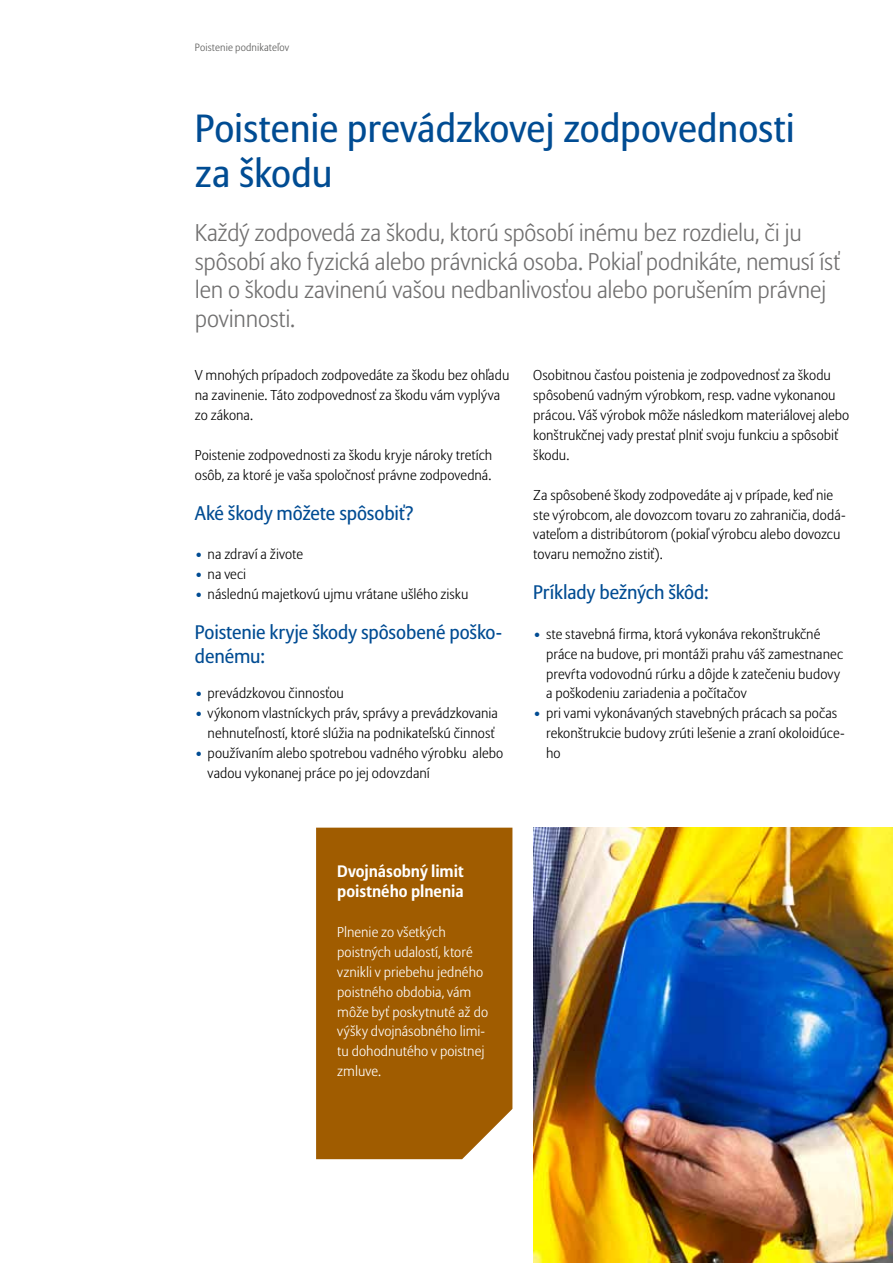
<style>
.page{position:relative;width:893px;height:1263px;background:#fff}
.page>*{position:absolute;margin:0;border:0;box-sizing:border-box;transform-origin:0 0}
.t1{font:39px/45px "Allianz Sans";color:#004c93}
.t2{font:300 24px/28.5px "Allianz Sans";letter-spacing:-.01em;color:#706f6f}
.t3{font:19.5px/24px "Allianz Sans";letter-spacing:-.005em;color:#004c93}
.t4{font:700 16.5px/20px "Allianz Sans";color:#fff}
.t5{font:300 14.25px/20px "Allianz Sans";letter-spacing:.005em;color:#000}
.t6{font:300 14.25px/20px "Allianz Sans";color:#fff}
.t7{font:300 10.5px "Allianz Sans";letter-spacing:.015em;color:#575756}
.s1{font-weight:700;color:#004c93}
</style>
<div class="page">
<div style="left:316px;top:828px;width:196px;height:331px;background:#a05c00"></div>
<img style="left:534px;top:828px;width:359px;height:435px">
<p class="t7" style="left:195px;top:41px;width:96px">Poistenie podnikateľov</p>
<h1 class="t1" style="left:195px;top:108px;width:601px">Poistenie prevádzkovej zodpovednosti za škodu</h1>
<h2 class="t2" style="left:195px;top:220px;width:647px">Každý zodpovedá za škodu, ktorú spôsobí inému bez rozdielu, či ju spôsobí ako fyzická alebo právnická osoba. Pokiaľ podnikáte, nemusí ísť len o škodu zavinenú vašou nedbanlivosťou alebo porušením právnej povinnosti.</h2>
<p class="t5" style="left:195px;top:366px;width:316px">V mnohých prípadoch zodpovedáte za škodu bez ohľadu na zavinenie. Táto zodpovednosť za škodu vám vyplýva zo zákona.</p>
<p class="t5" style="left:195px;top:446px;width:299px">Poistenie zodpovednosti za škodu kryje nároky tretích osôb, za ktoré je vaša spoločnosť právne zodpovedná.</p>
<h3 class="t3" style="left:195px;top:502px;width:220px">Aké škody môžete spôsobiť?</h3>
<p class="t5" style="left:195px;top:545px;width:110px"><span class="s1">•</span> na zdraví a živote</p>
<p class="t5" style="left:195px;top:565px;width:53px"><span class="s1">•</span> na veci</p>
<p class="t5" style="left:195px;top:585px;width:275px"><span class="s1">•</span> následnú majetkovú ujmu vrátane ušlého zisku</p>
<h3 class="t3" style="left:195px;top:621px;width:309px">Poistenie kryje škody spôsobené poško&shy;denému:</h3>
<p class="t5" style="left:195px;top:684px;width:151px"><span class="s1">•</span> prevádzkovou činnosťou</p>
<p class="t5" style="left:195px;top:704px;width:305px;text-align:right"><span class="s1">•</span> výkonom vlastníckych práv, správy a prevádzkovania nehnuteľností, ktoré slúžia na podnikateľskú činnosť</p>
<p class="t5" style="left:208px;top:744px;width:297px;text-indent:-13px"><span class="s1">•</span> používaním alebo spotrebou vadného výrobku alebo vadou vykonanej práce po jej odovzdaní</p>
<p class="t5" style="left:533px;top:366px;width:317px">Osobitnou časťou poistenia je zodpovednosť za škodu spôsobenú vadným výrobkom, resp. vadne vykonanou prácou. Váš výrobok môže následkom materiálovej alebo konštrukčnej vady prestať plniť svoju funkciu a spôsobiť škodu.</p>
<p class="t5" style="left:533px;top:485px;width:314px">Za spôsobené škody zodpovedáte aj v prípade, keď nie ste výrobcom, ale dovozcom tovaru zo zahraničia, dodá&shy;vateľom a distribútorom (pokiaľ výrobcu alebo dovozcu tovaru nemožno zistiť).</p>
<h3 class="t3" style="left:533px;top:581px;width:177px">Príklady bežných škôd:</h3>
<p class="t5" style="left:546px;top:624px;width:299px;text-indent:-13px"><span class="s1">•</span> ste stavebná firma, ktorá vykonáva rekonštrukčné práce na budove, pri montáži prahu váš zamestnanec prevŕta vodovodnú rúrku a dôjde k zatečeniu budovy a poškodeniu zariadenia a počítačov</p>
<p class="t5" style="left:546px;top:704px;width:300px;text-indent:-13px"><span class="s1">•</span> pri vami vykonávaných stavebných prácach sa počas rekonštrukcie budovy zrúti lešenie a zraní okoloidúce&shy;ho</p>
<p class="t4" style="left:337px;top:862px;width:128px">Dvojnásobný limit poistného plnenia</p>
<p class="t6" style="left:337px;top:923px;width:152px">Plnenie zo všetkých poistných udalostí, ktoré vznikli v priebehu jedného poistného obdobia, vám môže byť poskytnuté až do výšky dvojnásobného limi&shy;tu dohodnutého v poistnej zmluve.</p>
</div>
